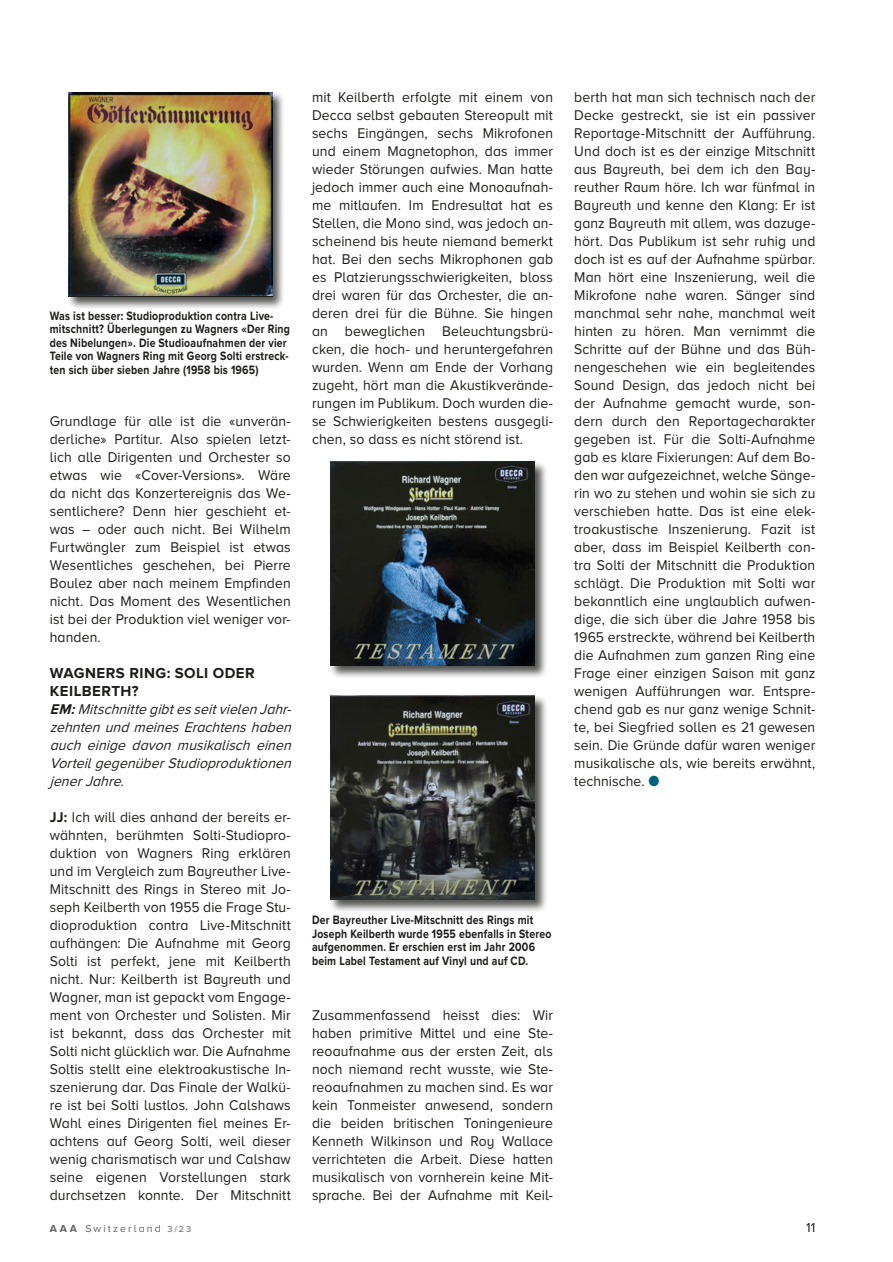
<style>
.page{position:relative;width:893px;height:1262px;background:#fff}
.page>*{position:absolute;margin:0;border:0;box-sizing:border-box;transform-origin:0 0}
.t1{font:700 15px/18px "Proxima Nova";letter-spacing:.03em;color:#1d1d1b}
.t2{font:14.7px/18px "Proxima Nova A";letter-spacing:.01em;color:#1d1d1b;text-align:justify;scale:.95 1}
.t3{font:italic 14.7px/18px "Proxima Nova A";color:#1d1d1b;text-align:justify;scale:.95 1}
.t4{font:13.5px "Proxima Nova A";color:#1d1d1b}
.t5{font:700 12.6px/13.5px "Proxima Nova";letter-spacing:.02em;color:#1d1d1b;scale:.83 1}
.t6{font:10.5px "Proxima Nova A";letter-spacing:.2em;color:#646363}
.s1{font-family:"Proxima Nova";font-weight:700}
.s2{color:#00627b}
.s3{font-weight:700}
.s4{font-size:9px}
</style>
<div class="page">
<div style="left:67px;top:92px;width:218px;height:218px;background:#1d1d1b;opacity:.75"></div>
<img style="left:68px;top:93px;width:204px;height:202px">
<div style="left:329px;top:461px;width:219px;height:218px;background:#1d1d1b;opacity:.75"></div>
<img style="left:330px;top:462px;width:205px;height:203px">
<div style="left:329px;top:695px;width:219px;height:218px;background:#1d1d1b;opacity:.75"></div>
<img style="left:330px;top:696px;width:205px;height:204px">
<p class="t5" style="left:50px;top:309px;width:291px">Was ist besser: Studioproduktion contra Live&shy;mitschnitt? Überlegungen zu Wagners «Der Ring des Nibelungen». Die Studioaufnahmen der vier Teile von Wagners Ring mit Georg Solti erstreck&shy;ten sich über sieben Jahre (1958 bis 1965)</p>
<p class="t2" style="left:50px;top:412px;width:255px">Grundlage für alle ist die «unverän&shy;derliche» Partitur. Also spielen letzt&shy;lich alle Dirigenten und Orchester so etwas wie «Cover-Versions». Wäre da nicht das Konzertereignis das We&shy;sentlichere? Denn hier geschieht et&shy;was – oder auch nicht. Bei Wilhelm Furtwängler zum Beispiel ist etwas Wesentliches geschehen, bei Pierre Boulez aber nach meinem Empfinden nicht. Das Moment des Wesentlichen ist bei der Produktion viel weniger vor&shy;handen.</p>
<p class="t1" style="left:50px;top:664px;width:207px">WAGNERS RING: SOLI ODER<br>KEILBERTH?</p>
<p class="t3" style="left:50px;top:700px;width:260px"><span class="s1">EM:</span>MitschnittegibtesseitvielenJahr&shy;zehnten und meines Erachtens haben auch einige davon musikalisch einen VorteilgegenüberStudioproduktionen jenerJahre.</p>
<p class="t2" style="left:50px;top:808px;width:255px"><span class="s1">JJ:</span> Ich will dies anhand der bereits er&shy;wähnten, berühmten Solti-Studiopro&shy;duktion von Wagners Ring erklären und im Vergleich zum Bayreuther Live-Mitschnitt des Rings in Stereo mit Jo&shy;seph Keilberth von 1955 die Frage Stu&shy;dioproduktion contra Live-Mitschnitt aufhängen: Die Aufnahme mit Georg Solti ist perfekt, jene mit Keilberth nicht. Nur: Keilberth ist Bayreuth und Wagner, man ist gepackt vom Engage&shy;ment von Orchester und Solisten. Mir ist bekannt, dass das Orchester mit Solti nicht glücklich war. Die Aufnahme Soltis stellt eine elektroakustische In&shy;szenierung dar. Das Finale der Walkü&shy;re ist bei Solti lustlos. John Calshaws Wahl eines Dirigenten fiel meines Er&shy;achtens auf Georg Solti, weil dieser wenig charismatisch war und Calshaw seine eigenen Vorstellungen stark durchsetzen konnte. Der Mitschnitt</p>
<p class="t2" style="left:312px;top:88px;width:255px">mit Keilberth erfolgte mit einem von Decca selbst gebauten Stereopult mit sechs Eingängen, sechs Mikrofonen und einem Magnetophon, das immer wieder Störungen aufwies. Man hatte jedoch immer auch eine Monoaufnah&shy;me mitlaufen. Im Endresultat hat es Stellen, die Mono sind, was jedoch an&shy;scheinend bis heute niemand bemerkt hat. Bei den sechs Mikrophonen gab es Platzierungsschwierigkeiten, bloss drei waren für das Orchester, die an&shy;deren drei für die Bühne. Sie hingen an beweglichen Beleuchtungsbrü&shy;cken, die hoch- und heruntergefahren wurden. Wenn am Ende der Vorhang zugeht, hört man die Akustikverände&shy;rungen im Publikum. Doch wurden die&shy;se Schwierigkeiten bestens ausgegli&shy;chen, so dass es nicht störend ist.</p>
<p class="t2" style="left:574px;top:88px;width:255px">berth hat man sich technisch nach der Decke gestreckt, sie ist ein passiver Reportage-Mitschnitt der Aufführung.<br>Und doch ist es der einzige Mitschnitt aus Bayreuth, bei dem ich den Bay&shy;reuther Raum höre. Ich war fünfmal in Bayreuth und kenne den Klang: Er ist ganz Bayreuth mit allem, was dazuge&shy;hört. Das Publikum ist sehr ruhig und doch ist es auf der Aufnahme spürbar.<br>Man hört eine Inszenierung, weil die Mikrofone nahe waren. Sänger sind manchmal sehr nahe, manchmal weit hinten zu hören. Man vernimmt die Schritte auf der Bühne und das Büh&shy;nengeschehen wie ein begleitendes Sound Design, das jedoch nicht bei der Aufnahme gemacht wurde, son&shy;dern durch den Reportagecharakter gegeben ist. Für die Solti-Aufnahme gab es klare Fixierungen: Auf dem Bo&shy;den war aufgezeichnet, welche Sänge&shy;rin wo zu stehen und wohin sie sich zu verschieben hatte. Das ist eine elek&shy;troakustische Inszenierung. Fazit ist aber, dass im Beispiel Keilberth con&shy;tra Solti der Mitschnitt die Produktion schlägt. Die Produktion mit Solti war bekanntlich eine unglaublich aufwen&shy;dige, die sich über die Jahre 1958 bis 1965 erstreckte, während bei Keilberth die Aufnahmen zum ganzen Ring eine Frage einer einzigen Saison mit ganz wenigen Aufführungen war. Entspre&shy;chend gab es nur ganz wenige Schnit&shy;te, bei Siegfried sollen es 21 gewesen sein. Die Gründe dafür waren weniger musikalische als, wie bereits erwähnt, technische. <span class="s2">●</span></p>
<p class="t5" style="left:312px;top:914px;width:290px">Der Bayreuther Live-Mitschnitt des Rings mit Joseph Keilberth wurde 1955 ebenfalls in Stereo aufgenommen. Er erschien erst im Jahr 2006 beim Label Testament auf Vinyl und auf CD.</p>
<p class="t2" style="left:312px;top:1006px;width:255px">Zusammenfassend heisst dies: Wir haben primitive Mittel und eine Ste&shy;reoaufnahme aus der ersten Zeit, als noch niemand recht wusste, wie Ste&shy;reoaufnahmen zu machen sind. Es war kein Tonmeister anwesend, sondern die beiden britischen Toningenieure Kenneth Wilkinson und Roy Wallace verrichteten die Arbeit. Diese hatten musikalisch von vornherein keine Mit&shy;sprache. Bei der Aufnahme mit Keil-</p>
<p class="t6" style="left:50px;top:1222px;width:143px"><span class="s3">AAA</span> Switzerland <span class="s4">3/23</span></p>
<p class="t4" style="left:806px;top:1220px;width:11px">11</p>
</div>
